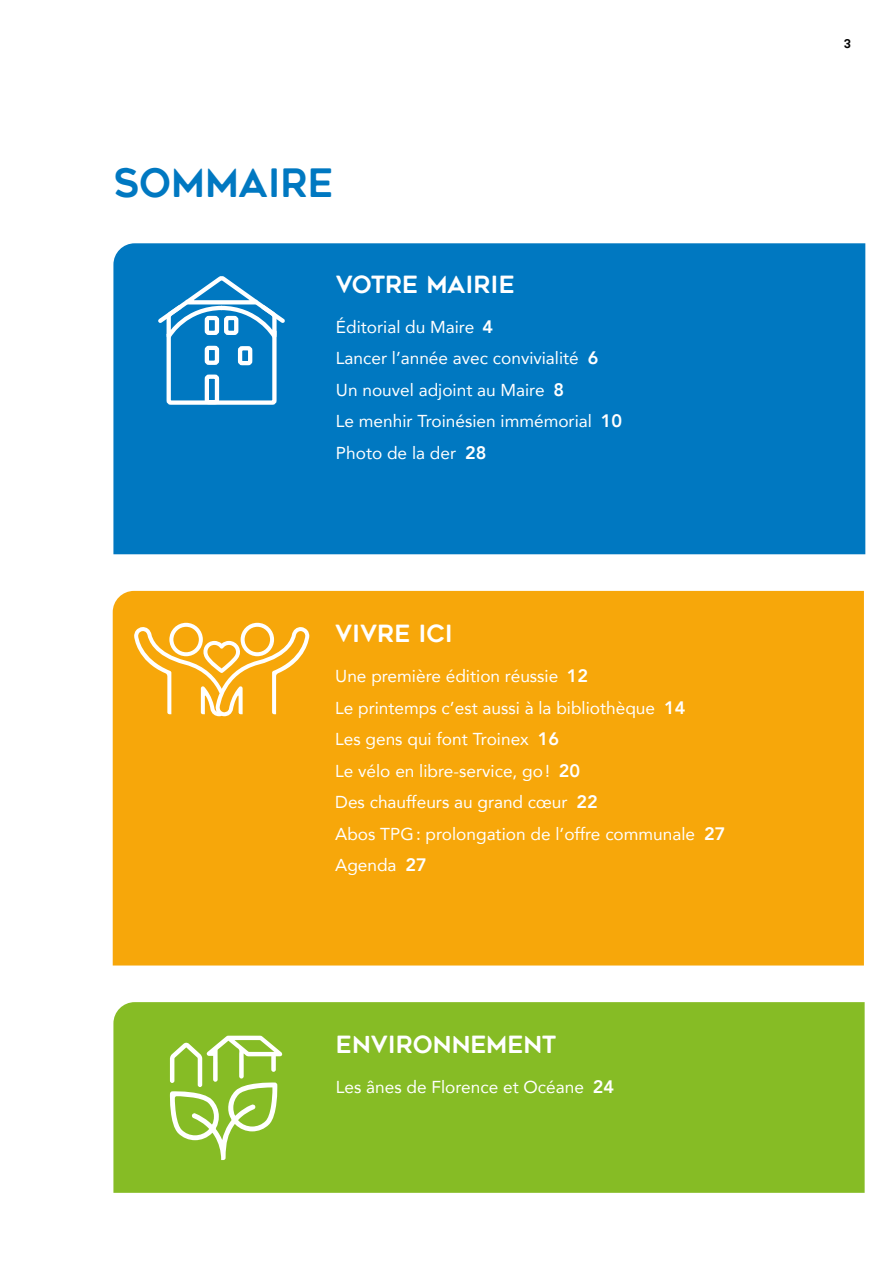
<style>
.page{position:relative;width:893px;height:1263px;background:#fff}
.page>*{position:absolute;margin:0;border:0;box-sizing:border-box;transform-origin:0 0}
.t1{font:39px "Geometos Rounded";color:#0078c1}
.t2{font:23.7px "Geometos Rounded";color:#fff}
.t3{font:17.25px/31.5px "Avenir";color:#fff}
.t4{font:12px "Geometos";color:#000}
.s1{font-weight:800;font-size:18px}
</style>
<div class="page">
<div style="left:113px;top:243px;width:752px;height:311px;background:#0078c1"></div>
<div style="left:113px;top:1002px;width:752px;height:191px;background:#86bc25"></div>
<div style="left:113px;top:591px;width:751px;height:374px;background:#f7a70a"></div>
<svg style="left:154px;top:272px;width:135px;height:135px"></svg>
<svg style="left:169px;top:1036px;width:113px;height:124px"></svg>
<svg style="left:134px;top:623px;width:175px;height:93px"></svg>
<h1 class="t1" style="left:113px;top:161px;width:222px">SOMMAIRE</h1>
<h2 class="t2" style="left:336px;top:271px;width:180px">VOTRE MAIRIE</h2>
<p class="t3" style="left:336px;top:311px;width:288px">Éditorial du Maire <span class="s1">4<br></span>Lancer l’année avec convivialité <span class="s1">6<br></span>Un nouvel adjoint au Maire <span class="s1">8<br></span>Le menhir Troinésien immémorial <span class="s1">10<br></span>Photo de la der <span class="s1">28</span></p>
<h2 class="t2" style="left:335px;top:620px;width:119px">VIVRE ICI</h2>
<p class="t3" style="left:335px;top:660px;width:392px">Une première édition réussie <span class="s1">12<br></span>Le printemps c’est aussi à la bibliothèque <span class="s1">14<br></span>Les gens qui font Troinex <span class="s1">16<br></span>Le vélo en libre-service, go! <span class="s1">20<br></span>Des chauffeurs au grand cœur <span class="s1">22<br></span>Abos TPG: prolongation de l’offre communale <span class="s1">27<br></span>Agenda <span class="s1">27</span></p>
<h2 class="t2" style="left:336px;top:1031px;width:222px">ENVIRONNEMENT</h2>
<p class="t3" style="left:336px;top:1070px;width:280px">Les ânes de Florence et Océane <span class="s1">24</span></p>
<p class="t4" style="left:844px;top:37px;width:9px">3</p>
</div>
